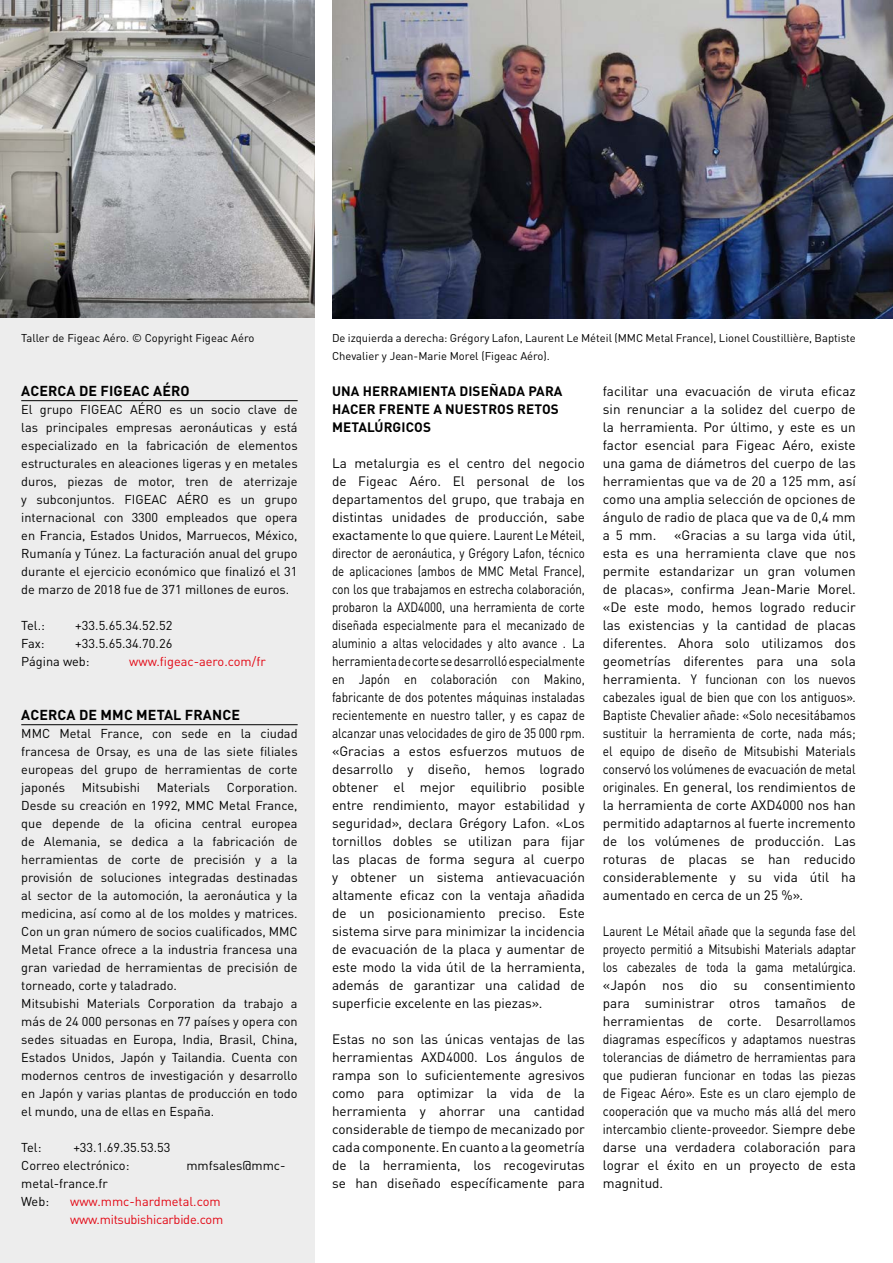
<style>
.page{position:relative;width:893px;height:1263px;background:#fff}
.page>*{position:absolute;margin:0;border:0;box-sizing:border-box;transform-origin:0 0}
.MSS1_Copytext-Headli{font:700 14.25px "DIN Pro";letter-spacing:.01em;color:#000}
.t1{font:13.5px/18px "DIN Pro";color:#000;text-align:justify}
.t2{font:13.5px/18px "DIN Pro";color:#000;text-align:justify;scale:.84 1}
.MSS1_Highlight_Headl{font:700 13.5px/18px "DIN Pro";letter-spacing:.01em;color:#000}
.MSS1_Copytext-9_5-BA{font:12.75px/18px "DIN Pro";color:#000;text-align:justify}
.MSS1_Copytext-9_5-BA-2{font:12.75px "DIN Pro";letter-spacing:-.015em;color:#e30613}
.MSS1_Copytext-Small{font:11.25px/18px "DIN Pro";color:#000}
</style>
<div class="page">
<img style="left:332px;top:0;width:561px;height:319px">
<img style="left:0;top:0;width:314px;height:319px">
<div style="left:0;top:319px;width:314px;height:944px;background:#ededed"></div>
<hr style="left:21px;top:400px;width:277px;height:1px;background:#000">
<hr style="left:21px;top:724px;width:277px;height:1px;background:#000">
<p class="MSS1_Copytext-Small" style="left:21px;top:328px;width:235px">Taller de Figeac Aéro. © Copyright Figeac Aéro</p>
<p class="MSS1_Copytext-Headli" style="left:21px;top:379px;width:170px">ACERCA DE FIGEAC AÉRO</p>
<p class="MSS1_Copytext-9_5-BA" style="left:21px;top:399px;width:278px">El grupo FIGEAC AÉRO es un socio clave de las principales empresas aeronáuticas y está especializado en la fabricación de elementos estructurales en aleaciones ligeras y en metales duros, piezas de motor, tren de aterrizaje y subconjuntos. FIGEAC AÉRO es un grupo internacional con 3300 empleados que opera en Francia, Estados Unidos, Marruecos, México, Rumanía y Túnez. La facturación anual del grupo durante el ejercicio económico que finalizó el 31 de marzo de 2018 fue de 371 millones de euros.</p>
<p class="MSS1_Copytext-9_5-BA" style="left:21px;top:615px;width:25px">Tel.:</p>
<p class="MSS1_Copytext-9_5-BA" style="left:75px;top:615px;width:99px">+33.5.65.34.52.52</p>
<p class="MSS1_Copytext-9_5-BA" style="left:21px;top:633px;width:25px">Fax:</p>
<p class="MSS1_Copytext-9_5-BA" style="left:75px;top:633px;width:99px">+33.5.65.34.70.26</p>
<p class="MSS1_Copytext-9_5-BA" style="left:21px;top:651px;width:70px">Página web:</p>
<p class="MSS1_Copytext-9_5-BA-2" style="left:129px;top:651px;width:138px">www.figeac-aero.com/fr</p>
<p class="MSS1_Copytext-Headli" style="left:21px;top:703px;width:220px">ACERCA DE MMC METAL FRANCE</p>
<p class="MSS1_Copytext-9_5-BA" style="left:21px;top:723px;width:278px">MMC Metal France, con sede en la ciudad francesa de Orsay, es una de las siete filiales europeas del grupo de herramientas de corte japonés</p>
<p class="MSS1_Copytext-9_5-BA" style="left:21px;top:777px;width:278px;text-indent:206px">Corporation.<br>Desde su creación en 1992, MMC Metal France, que depende de la oficina central europea de Alemania, se dedica a la fabricación de herramientas de corte de precisión y a la provisión de soluciones integradas destinadas al sector de la automoción, la aeronáutica y la medicina, así como al de los moldes y matrices.<br>Con un gran número de socios cualificados, MMC Metal France ofrece a la industria francesa una gran variedad de herramientas de precisión de torneado, corte y taladrado.</p>
<p class="MSS1_Copytext-9_5-BA" style="left:21px;top:993px;width:278px">Mitsubishi Materials Corporation da trabajo a más de 24 000 personas en 77 países y opera con sedes situadas en Europa, India, Brasil, China, Estados Unidos, Japón y Tailandia. Cuenta con modernos centros de investigación y desarrollo en Japón y varias plantas de producción en todo el mundo, una de ellas en España.</p>
<p class="MSS1_Copytext-9_5-BA" style="left:21px;top:1137px;width:22px">Tel:</p>
<p class="MSS1_Copytext-9_5-BA" style="left:73px;top:1137px;width:99px">+33.1.69.35.53.53</p>
<p class="MSS1_Copytext-9_5-BA" style="left:21px;top:1155px;width:110px">Correo electrónico:</p>
<p class="MSS1_Copytext-9_5-BA" style="left:186px;top:1155px;width:101px">mmfsales@mmc-</p>
<p class="MSS1_Copytext-9_5-BA" style="left:21px;top:1173px;width:88px">metal-france.fr</p>
<p class="MSS1_Copytext-9_5-BA" style="left:21px;top:1191px;width:29px">Web:</p>
<p class="MSS1_Copytext-9_5-BA-2" style="left:70px;top:1191px;width:152px">www.mmc-hardmetal.com</p>
<p class="MSS1_Copytext-9_5-BA-2" style="left:70px;top:1209px;width:155px">www.mitsubishicarbide.com</p>
<p class="MSS1_Copytext-9_5-BA" style="left:82px;top:777px;width:60px">Mitsubishi</p>
<p class="MSS1_Copytext-9_5-BA" style="left:157px;top:777px;width:55px">Materials</p>
<p class="MSS1_Copytext-Small" style="left:332px;top:328px;width:525px">De izquierda a derecha: Grégory Lafon, Laurent Le Méteil (MMC Metal France), Lionel Coustillière, Baptiste<br>Chevalier y Jean-Marie Morel (Figeac Aéro).</p>
<p class="MSS1_Highlight_Headl" style="left:332px;top:381px;width:232px">UNA HERRAMIENTA DISEÑADA PARA<br>HACER FRENTE A NUESTROS RETOS<br>METALÚRGICOS</p>
<p class="t1" style="left:332px;top:453px;width:254px">La metalurgia es el centro del negocio de Figeac Aéro. El personal de los departamentos del grupo, que trabaja en distintas unidades de producción, sabe exactamente lo que quiere. Laurent Le Méteil, director de aeronáutica, y Grégory Lafon, técnico de aplicaciones (ambos de MMC Metal France), con los que trabajamos en estrecha colaboración, probaron la AXD4000, una herramienta de corte diseñada especialmente para el mecanizado de aluminio a altas velocidades y alto avance . La herramienta de corte se desarrolló especialmente en Japón en colaboración con Makino, fabricante de dos potentes máquinas instaladas recientemente en nuestro taller, y es capaz de alcanzar unas velocidades de giro de 35 000 rpm. «Gracias a estos esfuerzos mutuos de desarrollo y diseño, hemos logrado obtener el mejor equilibrio posible entre rendimiento, mayor estabilidad y seguridad», declara Grégory Lafon. «Los tornillos dobles se utilizan para fijar las placas de forma segura al cuerpo y obtener un sistema antievacuación altamente eficaz con la ventaja añadida de un posicionamiento preciso. Este sistema sirve para minimizar la incidencia de evacuación de la placa y aumentar de este modo la vida útil de la herramienta, además de garantizar una calidad de superficie excelente en las piezas».</p>
<p class="t1" style="left:332px;top:1029px;width:254px">Estas no son las únicas ventajas de las herramientas AXD4000. Los ángulos de rampa son lo suficientemente agresivos como para optimizar la vida de la herramienta y ahorrar una cantidad considerable de tiempo de mecanizado por cada componente.En cuanto a la geometría de la herramienta, los recogevirutas se han diseñado específicamente para</p>
<p class="t1" style="left:603px;top:381px;width:254px">facilitar una evacuación de viruta eficaz sin renunciar a la solidez del cuerpo de la herramienta. Por último, y este es un factor esencial para Figeac Aéro, existe una gama de diámetros del cuerpo de las herramientas que va de 20 a 125 mm, así como una amplia selección de opciones de ángulo de radio de placa que va de 0,4 mm a 5 mm.</p>
<p class="t1" style="left:603px;top:525px;width:254px;text-indent:71px">«Gracias a su larga vida útil, esta es una herramienta clave que nos permite estandarizar un gran volumen de placas», confirma Jean-Marie Morel. «De este modo, hemos logrado reducir las existencias y la cantidad de placas diferentes. Ahora solo utilizamos dos geometrías diferentes para una sola herramienta. Y funcionan con los nuevos cabezales igual de bien que con los antiguos».<br>Baptiste Chevalier añade: «Solo necesitábamos sustituir la herramienta de corte, nada más; el equipo de diseño de Mitsubishi Materials conservó los volúmenes de evacuación de metal originales. En general, los rendimientos de la herramienta de corte AXD4000 nos han permitido adaptarnos al fuerte incremento de los volúmenes de producción. Las roturas de placas se han reducido considerablemente y su vida útil ha aumentado en cerca de un 25 %».</p>
<p class="t2" style="left:603px;top:921px;width:303px">Laurent Le Métail añade que la segunda fase del proyecto permitió a Mitsubishi Materials adaptar los cabezales de toda la gama metalúrgica. «Japón nos dio su consentimiento para suministrar otros tamaños de herramientas de corte. Desarrollamos diagramas específicos y adaptamos nuestras tolerancias de diámetro de herramientas para que pudieran funcionar en todas las piezas de Figeac Aéro». Este es un claro ejemplo de cooperación que va mucho más allá del mero intercambio cliente-proveedor. Siempre debe darse una verdadera colaboración para lograr el éxito en un proyecto de esta magnitud.</p>
</div>
